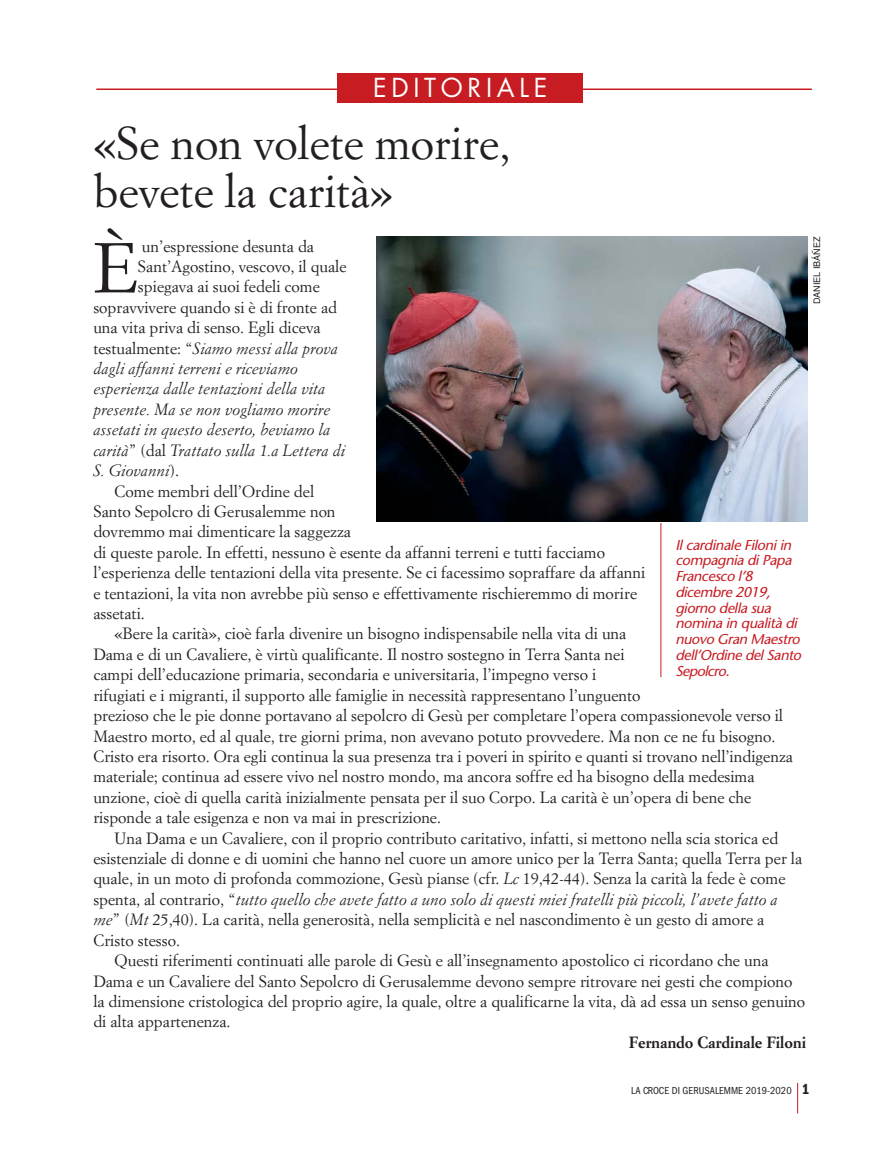
<style>
.page{position:relative;width:893px;height:1149px;background:#fff}
.page>*{position:absolute;margin:0;border:0;box-sizing:border-box;transform-origin:0 0}
.t1{font:69.15px "Simoncini Garamond";color:#231f20}
.t2{font:45px/48px "Simoncini Garamond";color:#231f20}
.t3{font:25.5px "Futura";letter-spacing:.185em;color:#fff}
.t4{font:16.05px "Simoncini Garamond";color:#231f20}
.t5{font:italic 16.05px "Simoncini Garamond";color:#231f20}
.t6{font:700 16.05px "Simoncini Garamond";color:#231f20}
.t7{font:italic 14.25px/15.8px "Stone Sans";color:#c61c22}
.t8{font:condensed 10.5px "Franklin Gothic";color:#231f20}
.t9{font:9px "Helvetica";color:#231f20}
.s1{font-style:normal}
.s2{font-style:italic}
.s3{font-weight:600;font-size:15px}
</style>
<div class="page">
<hr style="left:96px;top:88px;width:716px;height:2px;background:#c61c22">
<div style="left:337px;top:73px;width:246px;height:30px;background:#c61c22"></div>
<hr style="left:797px;top:1082px;width:1px;height:31px;background:#c61c22">
<hr style="left:661px;top:521px;width:1px;height:156px;background:#c61c22">
<img style="left:376px;top:236px;width:432px;height:285px">
<h3 class="t3" style="left:373px;top:76px;width:176px">EDITORIALE</h3>
<h2 class="t2" style="left:94px;top:123px;width:418px">«Se non volete morire, bevete la carità»</h2>
<h1 class="t1" style="left:93px;top:239px;width:46px">È</h1>
<p class="t4" style="left:142px;top:239px;width:174px">un’espressione desunta da</p>
<p class="t9" style="left:814px;top:303px;width:69px;rotate:-90deg">DANIEL IBÁÑEZ</p>
<p class="t4" style="left:138px;top:259px;width:210px">Sant’Agostino, vescovo, il quale</p>
<p class="t4" style="left:138px;top:280px;width:183px">spiegava ai suoi fedeli come</p>
<p class="t4" style="left:93px;top:300px;width:245px">sopravvivere quando si è di fronte ad</p>
<p class="t4" style="left:93px;top:321px;width:229px">una vita priva di senso. Egli diceva</p>
<p class="t5" style="left:93px;top:341px;width:246px"><span class="s1">testualmente: “</span>Siamo messi alla prova</p>
<p class="t5" style="left:93px;top:361px;width:206px">dagli affanni terreni e riceviamo</p>
<p class="t5" style="left:93px;top:382px;width:234px">esperienza dalle tentazioni della vita</p>
<p class="t5" style="left:93px;top:402px;width:238px">presente. Ma se non vogliamo morire</p>
<p class="t5" style="left:93px;top:423px;width:238px">assetati in questo deserto, beviamo la</p>
<p class="t5" style="left:93px;top:443px;width:253px">carità<span class="s1">” (dal</span> Trattato sulla 1.a Lettera di</p>
<p class="t5" style="left:93px;top:463px;width:87px">S. Giovanni<span class="s1">).</span></p>
<p class="t4" style="left:115px;top:484px;width:201px">Come membri dell’Ordine del</p>
<p class="t4" style="left:93px;top:504px;width:244px">Santo Sepolcro di Gerusalemme non</p>
<p class="t4" style="left:93px;top:525px;width:259px">dovremmo mai dimenticare la saggezza</p>
<p class="t4" style="left:93px;top:545px;width:513px">di queste parole. In effetti, nessuno è esente da affanni terreni e tutti facciamo</p>
<p class="t4" style="left:93px;top:565px;width:553px">l’esperienza delle tentazioni della vita presente. Se ci facessimo sopraffare da affanni</p>
<p class="t4" style="left:93px;top:586px;width:545px">e tentazioni, la vita non avrebbe più senso e effettivamente rischieremmo di morire</p>
<p class="t4" style="left:93px;top:606px;width:53px">assetati.</p>
<p class="t4" style="left:115px;top:627px;width:513px">«Bere la carità», cioè farla divenire un bisogno indispensabile nella vita di una</p>
<p class="t4" style="left:93px;top:647px;width:533px">Dama e di un Cavaliere, è virtù qualificante. Il nostro sostegno in Terra Santa nei</p>
<p class="t4" style="left:93px;top:667px;width:504px">campi dell’educazione primaria, secondaria e universitaria, l’impegno verso i</p>
<p class="t4" style="left:93px;top:688px;width:549px">rifugiati e i migranti, il supporto alle famiglie in necessità rappresentano l’unguento</p>
<p class="t4" style="left:93px;top:708px;width:691px">prezioso che le pie donne portavano al sepolcro di Gesù per completare l’opera compassionevole verso il</p>
<p class="t4" style="left:93px;top:729px;width:684px">Maestro morto, ed al quale, tre giorni prima, non avevano potuto provvedere. Ma non ce ne fu bisogno.</p>
<p class="t4" style="left:93px;top:749px;width:701px">Cristo era risorto. Ora egli continua la sua presenza tra i poveri in spirito e quanti si trovano nell’indigenza</p>
<p class="t4" style="left:93px;top:769px;width:663px">materiale; continua ad essere vivo nel nostro mondo, ma ancora soffre ed ha bisogno della medesima</p>
<p class="t4" style="left:93px;top:790px;width:659px">unzione, cioè di quella carità inizialmente pensata per il suo Corpo. La carità è un’opera di bene che</p>
<p class="t4" style="left:93px;top:810px;width:349px">risponde a tale esigenza e non va mai in prescrizione.</p>
<p class="t4" style="left:115px;top:831px;width:665px">Una Dama e un Cavaliere, con il proprio contributo caritativo, infatti, si mettono nella scia storica ed</p>
<p class="t4" style="left:93px;top:851px;width:710px">esistenziale di donne e di uomini che hanno nel cuore un amore unico per la Terra Santa; quella Terra per la</p>
<p class="t4" style="left:93px;top:871px;width:694px">quale, in un moto di profonda commozione, Gesù pianse (cfr. <span class="s2">Lc</span> 19,42-44). Senza la carità la fede è come</p>
<p class="t5" style="left:93px;top:892px;width:686px"><span class="s1">spenta, al contrario, “</span>tutto quello che avete fatto a uno solo di questi miei fratelli più piccoli, l’avete fatto a</p>
<p class="t4" style="left:93px;top:912px;width:672px"><span class="s2">me</span>” (<span class="s2">Mt</span> 25,40). La carità, nella generosità, nella semplicità e nel nascondimento è un gesto di amore a</p>
<p class="t4" style="left:93px;top:933px;width:88px">Cristo stesso.</p>
<p class="t4" style="left:115px;top:953px;width:655px">Questi riferimenti continuati alle parole di Gesù e all’insegnamento apostolico ci ricordano che una</p>
<p class="t4" style="left:93px;top:973px;width:701px">Dama e un Cavaliere del Santo Sepolcro di Gerusalemme devono sempre ritrovare nei gesti che compiono</p>
<p class="t4" style="left:93px;top:994px;width:713px">la dimensione cristologica del proprio agire, la quale, oltre a qualificarne la vita, dà ad essa un senso genuino</p>
<p class="t4" style="left:93px;top:1014px;width:139px">di alta appartenenza.</p>
<p class="t6" style="left:629px;top:1035px;width:179px">Fernando Cardinale Filoni</p>
<p class="t8" style="left:631px;top:1086px;width:180px">LA CROCE DI GERUSALEMME 2019-2020 <span class="s3">1</span></p>
<p class="t7" style="left:675px;top:538px;width:130px">Ilcardinale Filoniin compagnia diPapa<br>Francesco l’8 dicembre 2019, giorno della sua nomina in qualità di nuovo Gran Maestro dell’Ordine delSanto<br>Sepolcro.</p>
</div>
